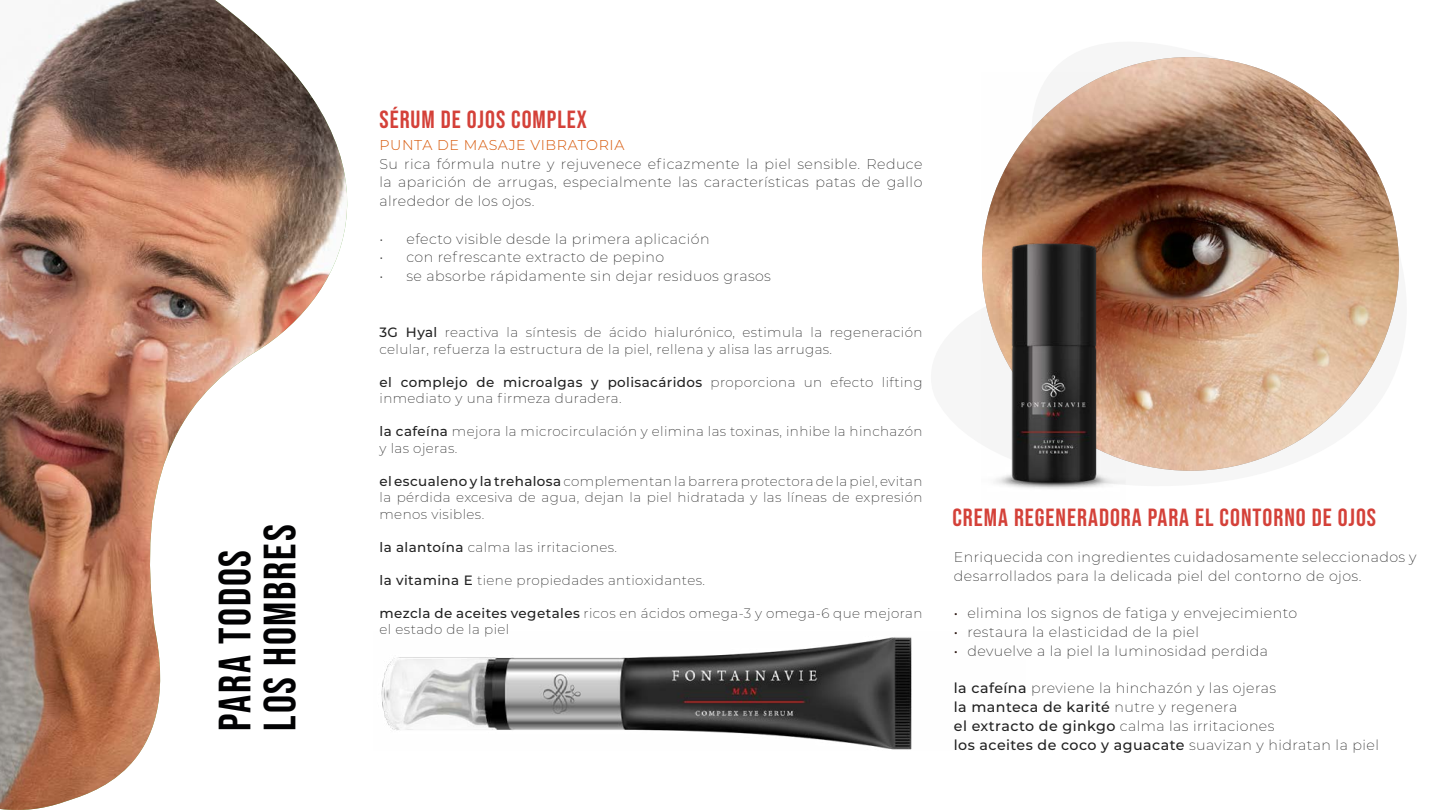
<style>
.page{position:relative;width:1440px;height:810px;background:#fff}
.page>*{position:absolute;margin:0;border:0;box-sizing:border-box;transform-origin:0 0}
.t1{font:45px/45px "Bebas Neue";letter-spacing:.04em;color:#020203}
.t2{font:24.75px "Bebas Neue";letter-spacing:.04em;color:#d44139}
.t3{font:200 14.25px/18.8px "Montserrat";letter-spacing:.03em;color:#212121}
.t4{font:300 14.25px "Montserrat";letter-spacing:.04em;color:#d75708}
.t5{font:200 13.5px/16.5px "Montserrat";letter-spacing:.03em;color:#212121}
.s1{font-weight:500}
.s2{font-weight:400;color:#2d1813}
</style>
<div class="page">
<img style="left:1112px;top:57px;width:287px;height:414px">
<img style="left:0;top:0;width:348px;height:810px">
<img style="left:982px;top:72px;width:143px;height:417px">
<img style="left:381px;top:637px;width:531px;height:113px">
<h1 class="t1" style="left:212px;top:730px;width:207px;rotate:-90deg">PARA TODOS<br>LOS HOMBRES</h1>
<h2 class="t2" style="left:380px;top:105px;width:209px">SÉRUM DE OJOS COMPLEX</h2>
<p class="t4" style="left:380px;top:135px;width:246px">PUNTA DE MASAJE VIBRATORIA</p>
<p class="t3" style="left:380px;top:154px;width:545px;text-align:justify">Su rica fórmula nutre y rejuvenece eficazmente la piel sensible. Reduce la aparición de arrugas, especialmente las características patas de gallo alrededor de los ojos.</p>
<p class="t3" style="left:380px;top:229px;width:332px">• efecto visible desde la primera aplicación</p>
<p class="t3" style="left:380px;top:247px;width:286px">• con refrescante extracto de pepino</p>
<p class="t3" style="left:380px;top:266px;width:393px">• se absorbe rápidamente sin dejar residuos grasos</p>
<p class="t5" style="left:380px;top:324px;width:545px"><span class="s1">3G Hyal</span> reactiva la síntesis de ácido hialurónico, estimula la regeneración celular, refuerza la estructura de la piel, rellena y alisa las arrugas.</p>
<p class="t5" style="left:380px;top:373px;width:545px"><span class="s1">el complejo de microalgas y polisacáridos</span> proporciona un efecto lifting inmediato y una firmeza duradera.</p>
<p class="t5" style="left:380px;top:423px;width:544px"><span class="s1">la cafeína</span> mejora la microcirculación y elimina las toxinas, inhibe la hinchazón y las ojeras.</p>
<p class="t5" style="left:380px;top:472px;width:545px;text-align:justify"><span class="s1">el escualeno y la trehalosa</span> complementan la barrera protectora de la piel, evitan la pérdida excesiva de agua, dejan la piel hidratada y las líneas de expresión menos visibles.</p>
<p class="t5" style="left:380px;top:538px;width:239px"><span class="s1">la alantoína</span> calma las irritaciones.</p>
<p class="t5" style="left:380px;top:571px;width:327px"><span class="s1">la vitamina E</span> tiene propiedades antioxidantes.</p>
<p class="t5" style="left:380px;top:604px;width:545px"><span class="s1">mezcla de aceites vegetales</span> ricos en ácidos omega-3 y omega-6 que mejoran el estado de la piel</p>
<h2 class="t2" style="left:952px;top:503px;width:425px">CREMA REGENERADORA PARA EL CONTORNO DE OJOS</h2>
<p class="t3" style="left:954px;top:547px;width:464px">Enriquecida con ingredientes cuidadosamente seleccionados y desarrollados para la delicada piel del contorno de ojos.</p>
<p class="t3" style="left:954px;top:604px;width:345px"><span class="s2">•</span> elimina los signos de fatiga y envejecimiento</p>
<p class="t3" style="left:954px;top:622px;width:247px"><span class="s2">•</span> restaura la elasticidad de la piel</p>
<p class="t3" style="left:954px;top:641px;width:316px"><span class="s2">•</span> devuelve a la piel la luminosidad perdida</p>
<p class="t3" style="left:954px;top:679px;width:427px"><span class="s1">la cafeína</span> previene la hinchazón y las ojeras<br><span class="s1">la manteca de karité</span> nutre y regenera<br><span class="s1">el extracto de ginkgo</span> calma las irritaciones<br><span class="s1">los aceites de coco y aguacate</span> suavizan y hidratan la piel</p>
</div>
